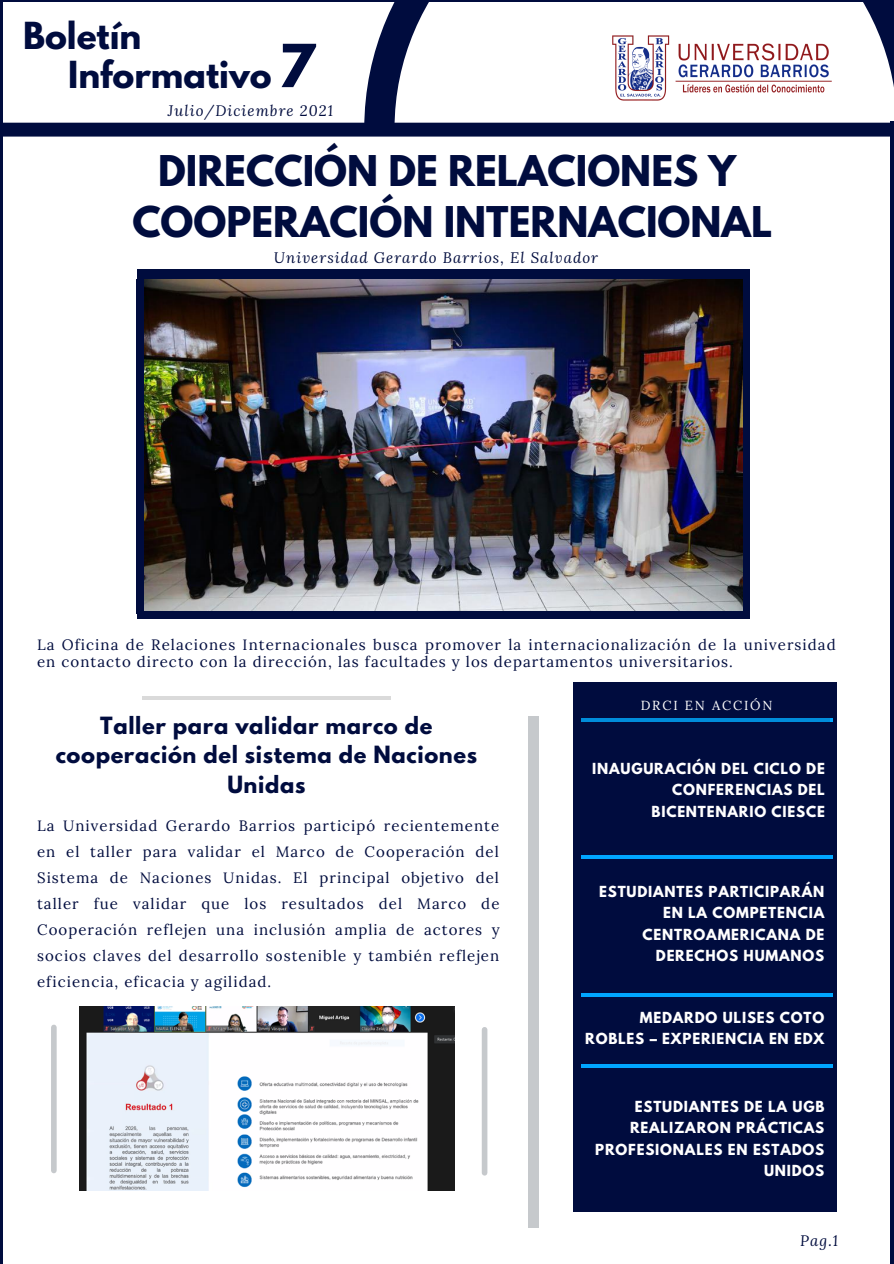
<style>
.page{position:relative;width:894px;height:1264px;background:#fff}
.page>*{position:absolute;margin:0;border:0;box-sizing:border-box;transform-origin:0 0}
.t1{font:700 52.5px "League Spartan";color:#000c3e}
.t2{font:700 37.5px "League Spartan";color:#000c3e}
.t3{font:700 33px "League Spartan";color:#000c3e}
.t4{font:700 21px/29.2px "League Spartan";letter-spacing:.03em;color:#000c3e;text-align:center}
.t5{font:15px/26px "Lora";letter-spacing:.07em;color:#000c3e}
.t6{font:italic 15px "Lora";letter-spacing:.07em;color:#000c3e}
.t7{font:700 13.5px/21.5px "League Spartan";letter-spacing:.06em;color:#fff;text-align:right}
.t8{font:13.05px "Lora";letter-spacing:.14em;color:#fff}
</style>
<div class="page">
<svg style="left:2px;top:123px;width:888px;height:14px;background:#0a1545"></svg>
<hr style="left:0;top:0;width:2px;height:1263px;background:#000c3e">
<hr style="left:890px;top:121px;width:3px;height:1142px;background:#000c3e">
<svg style="left:364px;top:2px;width:529px;height:127px"></svg>
<hr style="left:0;top:0;width:893px;height:2px;background:#000c3e">
<div style="left:137px;top:269px;width:612px;height:10px;background:#000c3e"></div>
<div style="left:137px;top:609px;width:612px;height:9px;background:#000c3e"></div>
<svg style="left:740px;top:279px;width:9px;height:332px;background:#060f38"></svg>
<div style="left:136px;top:279px;width:10px;height:335px;background:#000c3e"></div>
<div style="left:527px;top:715px;width:11px;height:512px;background:#c6c9cc"></div>
<hr style="left:142px;top:696px;width:249px;height:3px;background:#000">
<img style="left:144px;top:279px;width:598px;height:331px">
<div style="left:51px;top:1027px;width:6px;height:143px;background:#c6c9cc"></div>
<img style="left:79px;top:1006px;width:375px;height:184px">
<div style="left:481px;top:1029px;width:6px;height:143px;background:#c6c9cc"></div>
<div style="left:573px;top:682px;width:263px;height:529px;background:#000c3e"></div>
<hr style="left:581px;top:718px;width:251px;height:3px;background:#00a6ff">
<hr style="left:581px;top:855px;width:251px;height:3px;background:#00a6ff">
<hr style="left:581px;top:993px;width:251px;height:4px;background:#00a6ff">
<hr style="left:581px;top:1064px;width:251px;height:3px;background:#00a6ff">
<hr style="left:580px;top:718px;width:249px;height:3px;background:#000">
<p class="t3" style="left:23px;top:20px;width:120px">Boletín</p>
<p class="t3" style="left:68px;top:58px;width:205px">Informativo</p>
<p class="t1" style="left:278px;top:40px;width:38px">7</p>
<p class="t6" style="left:168px;top:101px;width:166px">Julio/Diciembre 2021</p>
<p class="t2" style="left:158px;top:153px;width:579px">DIRECCIÓN DE RELACIONES Y</p>
<p class="t2" style="left:132px;top:203px;width:641px">COOPERACIÓN INTERNACIONAL</p>
<p class="t6" style="left:274px;top:247px;width:325px">Universidad Gerardo Barrios, El Salvador</p>
<p class="t5" style="left:37px;top:636px;width:799px;line-height:17px">La Oficina de Relaciones Internacionales busca promover la internacionalización de la universidad en contacto directo con la dirección, las facultades y los departamentos universitarios.</p>
<p class="t4" style="left:56px;top:713px;width:423px">Taller para validar marco de cooperación del sistema de Naciones<br>Unidas</p>
<p class="t5" style="left:37px;top:812px;width:464px;text-align:justify">La Universidad Gerardo Barrios participó recientemente en el taller para validar el Marco de Cooperación del Sistema de Naciones Unidas. El principal objetivo del taller fue validar que los resultados del Marco de Cooperación reflejen una inclusión amplia de actores y socios claves del desarrollo sostenible y también reflejen eficiencia, eficacia y agilidad.</p>
<p class="t8" style="left:640px;top:697px;width:133px">DRCI EN ACCIÓN</p>
<p class="t7" style="left:592px;top:759px;width:234px">INAUGURACIÓN DEL CICLO DE<br>CONFERENCIAS DEL<br>BICENTENARIO CIESCE</p>
<p class="t7" style="left:599px;top:882px;width:227px">ESTUDIANTES PARTICIPARÁN<br>EN LA COMPETENCIA<br>CENTROAMERICANA DE<br>DERECHOS HUMANOS</p>
<p class="t7" style="left:585px;top:1008px;width:241px">MEDARDO ULISES COTO<br>ROBLES – EXPERIENCIA EN EDX</p>
<p class="t7" style="left:595px;top:1097px;width:230px">ESTUDIANTES DE LA UGB<br>REALIZARON PRÁCTICAS<br>PROFESIONALES EN ESTADOS<br>UNIDOS</p>
<p class="t6" style="left:800px;top:1230px;width:39px">Pag.1</p>
</div>
